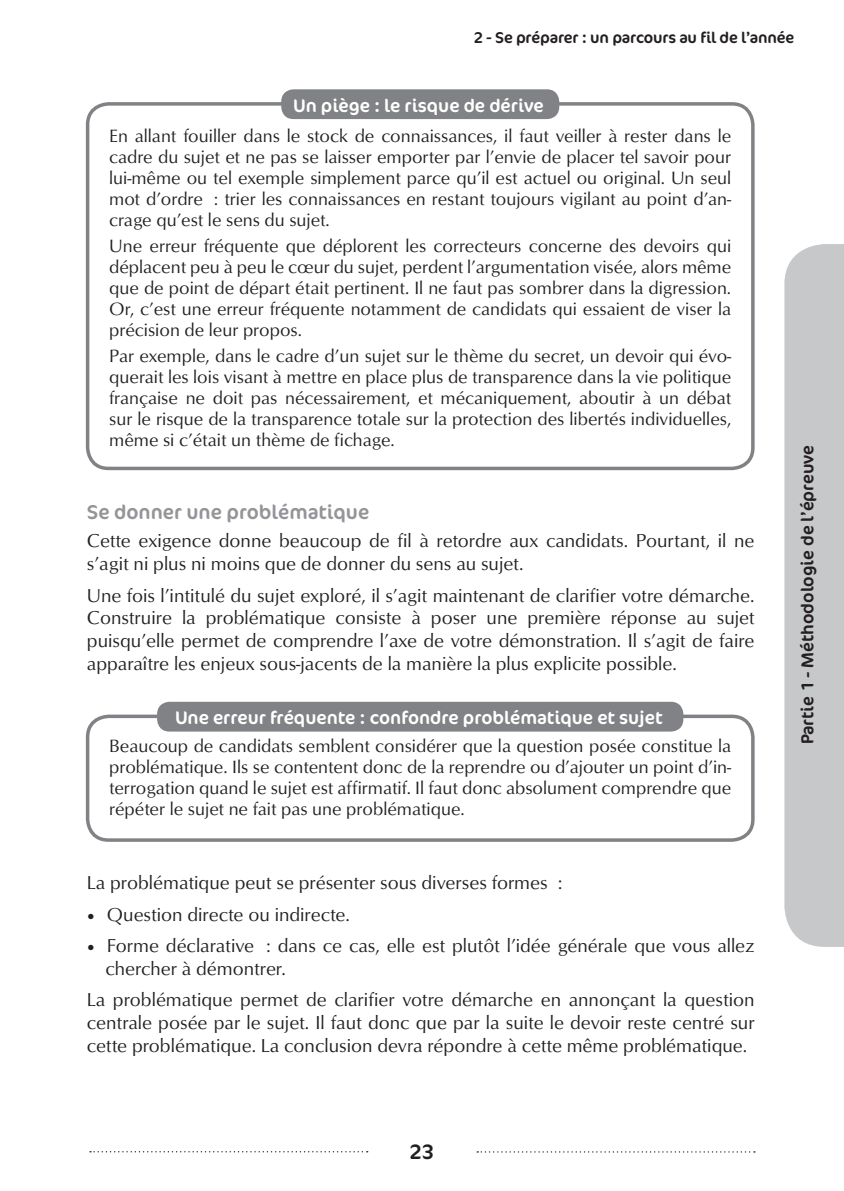
<style>
.page{position:relative;width:844px;height:1191px;background:#fff}
.page>*{position:absolute;margin:0;border:0;box-sizing:border-box;transform-origin:0 0}
.t1{font:21px "Cocon OT";color:#231f20}
.t2{font:20.12px "Cocon OT";color:#939598}
.t3{font:19.25px/22.8px "Opus";color:#231f20}
.t4{font:18.38px/21px "Opus";color:#231f20;text-align:justify}
.t5{font:18.38px "Cocon OT";color:#fff}
.t6{font:17.5px "Cocon OT";color:#231f20}
.t7{font:15.75px "Cocon OT";letter-spacing:-.01em;color:#231f20}
</style>
<div class="page">
<svg style="left:477px;top:1151px;width:277px;height:1px"></svg>
<svg style="left:90px;top:1151px;width:277px;height:1px"></svg>
<div style="left:784px;top:244px;width:59px;height:703px;background:#c7c8ca"></div>
<div style="left:86px;top:102px;width:668px;height:368px;border:4px solid #808285;border-radius:21px"></div>
<div style="left:283px;top:91px;width:274px;height:26px;background:#808285;border-radius:10px"></div>
<div style="left:281px;top:89px;width:278px;height:30px;border:4px solid #808285;border-radius:10px"></div>
<div style="left:86px;top:714px;width:668px;height:128px;border:4px solid #808285;border-radius:21px"></div>
<div style="left:159px;top:703px;width:522px;height:27px;background:#808285;border-radius:10px"></div>
<div style="left:157px;top:702px;width:526px;height:29px;border:4px solid #808285;border-radius:10px"></div>
<p class="t7" style="left:473px;top:28px;width:322px">2 - Se préparer : un parcours au fil de l’année</p>
<p class="t5" style="left:293px;top:95px;width:252px">Un piège : le risque de dérive</p>
<p class="t4" style="left:109px;top:125px;width:623px">En allant fouiller dans le stock de connaissances, il faut veiller à rester dans le cadre du sujet et ne pas se laisser emporter par l’envie de placer tel savoir pour lui-même ou tel exemple simplement parce qu’il est actuel ou original. Un seul mot d’ordre : trier les connaissances en restant toujours vigilant au point d’an&shy;crage qu’est le sens du sujet.</p>
<p class="t4" style="left:109px;top:235px;width:623px">Une erreur fréquente que déplorent les correcteurs concerne des devoirs qui déplacent peu à peu le cœur du sujet, perdent l’argumentation visée, alors même que de point de départ était pertinent. Il ne faut pas sombrer dans la digression.<br>Or, c’est une erreur fréquente notamment de candidats qui essaient de viser la précision de leur propos.</p>
<p class="t4" style="left:109px;top:345px;width:623px">Par exemple, dans le cadre d’un sujet sur le thème du secret, un devoir qui évo&shy;querait les lois visant à mettre en place plus de transparence dans la vie politique française ne doit pas nécessairement, et mécaniquement, aboutir à un débat sur le risque de la transparence totale sur la protection des libertés individuelles, même si c’était un thème de fichage.</p>
<p class="t2" style="left:87px;top:500px;width:284px">Se donner une problématique</p>
<p class="t3" style="left:87px;top:529px;width:669px">Cette exigence donne beaucoup de fil à retordre aux candidats. Pourtant, il ne s’agit ni plus ni moins que de donner du sens au sujet.</p>
<p class="t3" style="left:87px;top:584px;width:669px;text-align:justify">Une fois l’intitulé du sujet exploré, il s’agit maintenant de clarifier votre démarche.<br>Construire la problématique consiste à poser une première réponse au sujet puisqu’elle permet de comprendre l’axe de votre démonstration. Il s’agit de faire apparaître les enjeux sous-jacents de la manière la plus explicite possible.</p>
<p class="t5" style="left:175px;top:707px;width:488px">Une erreur fréquente : confondre problématique et sujet</p>
<p class="t4" style="left:109px;top:735px;width:623px">Beaucoup de candidats semblent considérer que la question posée constitue la problématique. Ils se contentent donc de la reprendre ou d’ajouter un point d’in&shy;terrogation quand le sujet est affirmatif. Il faut donc absolument comprendre que répéter le sujet ne fait pas une problématique.</p>
<p class="t3" style="left:87px;top:871px;width:477px">La problématique peut se présenter sous diverses formes :</p>
<p class="t3" style="left:84px;top:903px;width:267px">• Question directe ou indirecte.</p>
<p class="t3" style="left:105px;top:934px;width:650px;text-indent:-21px">• Forme déclarative : dans ce cas, elle est plutôt l’idée générale que vous allez chercher à démontrer.</p>
<p class="t3" style="left:87px;top:988px;width:669px;text-align:justify">La problématique permet de clarifier votre démarche en annonçant la question centrale posée par le sujet. Il faut donc que par la suite le devoir reste centré sur cette problématique. La conclusion devra répondre à cette même problématique.</p>
<p class="t1" style="left:409px;top:1139px;width:26px">23</p>
<p class="t6" style="left:797px;top:744px;width:301px;rotate:-90deg">Partie 1 - Méthodologie de l’épreuve</p>
</div>
